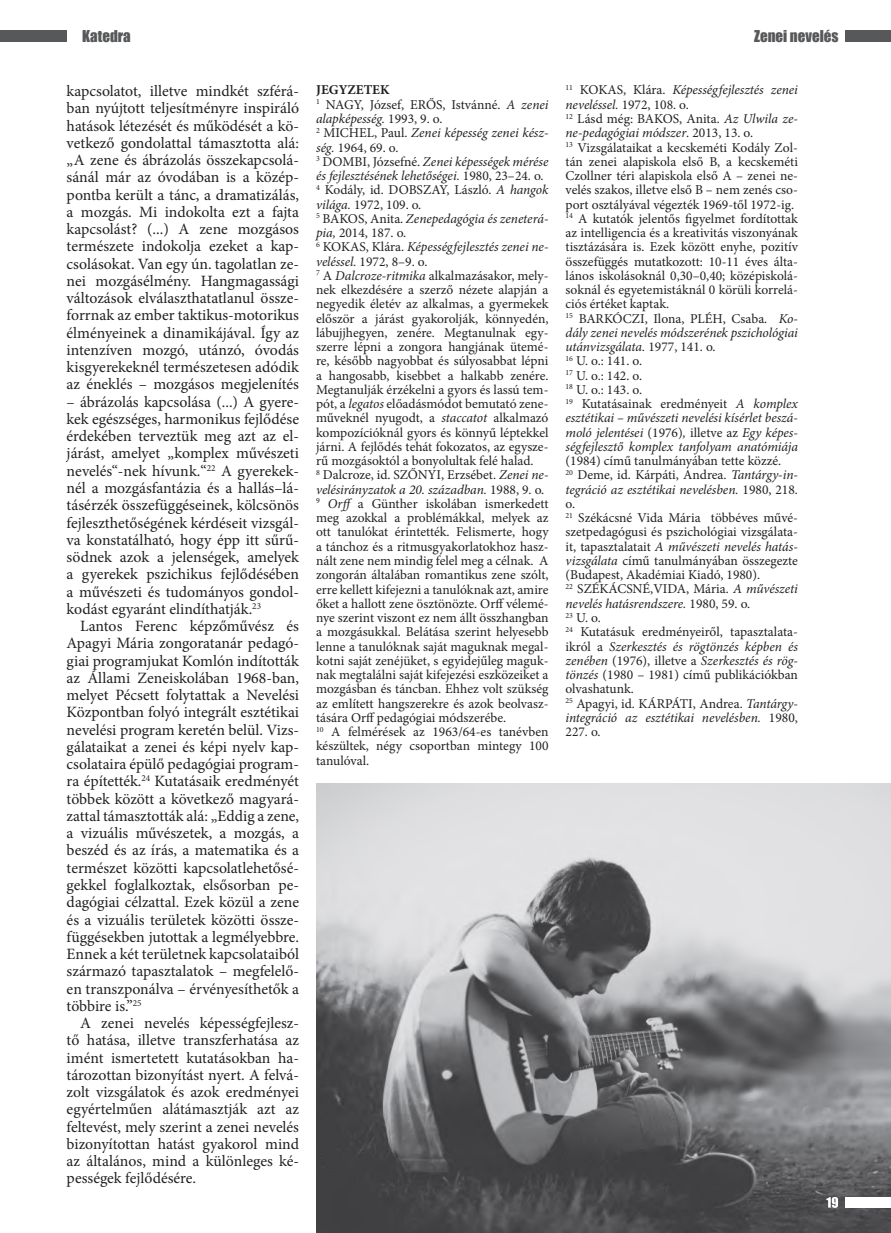
<style>
.page{position:relative;width:891px;height:1233px;background:#fff}
.page>*{position:absolute;margin:0;border:0;box-sizing:border-box;transform-origin:0 0}
.t1{font:15.75px/17.2px "Minion Pro";color:#231f20;text-align:justify}
.t2{font:15px "Impact";color:#57585a}
.t3{font:13.5px/14.2px "Minion Pro";color:#231f20}
.s1{font-weight:700}
.s2{font-style:italic}
</style>
<div class="page">
<img style="left:316px;top:783px;width:575px;height:449px">
<svg style="left:826px;top:1196px;width:12px;height:11px"></svg>
<div style="left:845px;top:30px;width:46px;height:12px;background:#57585a"></div>
<div style="left:845px;top:1197px;width:46px;height:10px;background:#fff"></div>
<div style="left:0;top:30px;width:67px;height:12px;background:#57585a"></div>
<p class="t2" style="left:82px;top:24px;width:50px">Katedra</p>
<p class="t2" style="left:754px;top:24px;width:86px">Zenei nevelés</p>
<p class="t1" style="left:67px;top:82px;width:234px">kapcsolatot, illetve mindkét szférá&shy;ban nyújtott teljesítményre inspiráló hatások létezését és működését a kö&shy;vetkező gondolattal támasztotta alá: „A zene és ábrázolás összekapcsolá&shy;sánál már az óvodában is a közép&shy;pontba került a tánc, a dramatizálás, a mozgás. Mi indokolta ezt a fajta kapcsolást? (...) A zene mozgásos természete indokolja ezeket a kap&shy;csolásokat. Van egy ún. tagolatlan ze&shy;nei mozgásélmény. Hangmagassági változások elválaszthatatlanul össze&shy;forrnak az ember taktikus-motorikus élményeinek a dinamikájával. Így az intenzíven mozgó, utánzó, óvodás kisgyerekeknél természetesen adódik az éneklés – mozgásos megjelenítés</p>
<p class="t1" style="left:67px;top:393px;width:234px">– ábrázolás kapcsolása (...) A gyere&shy;kek egészséges, harmonikus fejlődése érdekében terveztük meg azt az el&shy;járást, amelyet „komplex művészeti nevelés“-nek hívunk.“<sup>22</sup> A gyerekek&shy;nél a mozgásfantázia és a hallás–lá&shy;tásérzék összefüggéseinek, kölcsönös fejleszthetőségének kérdéseit vizsgál&shy;va konstatálható, hogy épp itt sűrű&shy;södnek azok a jelenségek, amelyek a gyerekek pszichikus fejlődésében a művészeti és tudományos gondol&shy;kodást egyaránt elindíthatják.<sup>23</sup></p>
<p class="t1" style="left:67px;top:617px;width:234px;text-indent:13px">Lantos Ferenc képzőművész és Apagyi Mária zongoratanár pedagó&shy;giai programjukat Komlón indították az Állami Zeneiskolában 1968-ban, melyet Pécsett folytattak a Nevelési Központban folyó integrált esztétikai nevelési program keretén belül. Vizs&shy;gálataikat a zenei és képi nyelv kap&shy;csolataira épülő pedagógiai program&shy;ra építették.<sup>24</sup> Kutatásaik eredményét többek között a következő magyará&shy;zattal támasztották alá: „Eddig a zene, a vizuális művészetek, a mozgás, a beszéd és az írás, a matematika és a természet közötti kapcsolatlehetősé&shy;gekkel foglalkoztak, elsősorban pe&shy;dagógiai célzattal. Ezek közül a zene és a vizuális területek közötti össze&shy;függésekben jutottak a legmélyebbre.<br>Ennek a két területnek kapcsolataiból származó tapasztalatok – megfelelő&shy;en transzponálva – érvényesíthetők a többire is.”<sup>25</sup></p>
<p class="t1" style="left:67px;top:1014px;width:234px;text-indent:13px">A zenei nevelés képességfejlesz&shy;tő hatása, illetve transzferhatása az imént ismertetett kutatásokban ha&shy;tározottan bizonyítást nyert. A felvá&shy;zolt vizsgálatok és azok eredményei egyértelműen alátámasztják azt az feltevést, mely szerint a zenei nevelés bizonyítottan hatást gyakorol mind az általános, mind a különleges ké&shy;pességek fejlődésére.</p>
<p class="t3" style="left:316px;top:83px;width:234px"><span class="s1">JEGYZETEK<br></span><sup>1</sup> NAGY, József, ERŐS, Istvánné. <span class="s2">A zenei alapképesség.</span> 1993, 9. o.<br><sup>2</sup> MICHEL, Paul. <span class="s2">Zenei képesség zenei kész&shy;ség.</span> 1964, 69. o.<br><sup>3</sup> DOMBI, Józsefné. <span class="s2">Zenei képességek mérése és fejlesztésének lehetőségei.</span> 1980, 23–24. o.<br><sup>4</sup> Kodály, id. DOBSZAY, László. <span class="s2">A hangok világa.</span> 1972, 109. o.<br><sup>5</sup> BAKOS, Anita. <span class="s2">Zenepedagógia és zeneterá&shy;pia,</span> 2014, 187. o.<br><sup>6</sup> KOKAS, Klára. <span class="s2">Képességfejlesztés zenei ne&shy;veléssel.</span> 1972, 8–9. o.<br><sup>7</sup> A <span class="s2">Dalcroze-ritmika</span> alkalmazásakor, mely&shy;nek elkezdésére a szerző nézete alapján a negyedik életév az alkalmas, a gyermekek először a járást gyakorolják, könnyedén, lábujjhegyen, zenére. Megtanulnak egy&shy;szerre lépni a zongora hangjának ütemé&shy;re, később nagyobbat és súlyosabbat lépni a hangosabb, kisebbet a halkabb zenére.<br>Megtanulják érzékelni a gyors és lassú tem&shy;pót, a <span class="s2">legatos</span> előadásmódot bemutató zene&shy;műveknél nyugodt, a <span class="s2">staccatot</span> alkalmazó kompozícióknál gyors és könnyű léptekkel járni. A fejlődés tehát fokozatos, az egysze&shy;rű mozgásoktól a bonyolultak felé halad.<br><sup>8</sup> Dalcroze, id. SZŐNYI, Erzsébet. <span class="s2">Zenei ne&shy;velésirányzatok a 20. században.</span> 1988, 9. o.<br><sup>9</sup> <span class="s2">Orff</span> a Günther iskolában ismerkedett meg azokkal a problémákkal, melyek az ott tanulókat érintették. Felismerte, hogy a tánchoz és a ritmusgyakorlatokhoz hasz&shy;nált zene nem mindig felel meg a célnak. A zongorán általában romantikus zene szólt, erre kellett kifejezni a tanulóknak azt, amire őket a hallott zene ösztönözte. Orff vélemé&shy;nye szerint viszont ez nem állt összhangban a mozgásukkal. Belátása szerint helyesebb lenne a tanulóknak saját maguknak megal&shy;kotni saját zenéjüket, s egyidejűleg maguk&shy;nak megtalálni saját kifejezési eszközeiket a mozgásban és táncban. Ehhez volt szükség az említett hangszerekre és azok beolvasz&shy;tására Orff pedagógiai módszerébe.<br><sup>10</sup> A felmérések az 1963/64-es tanévben készültek, négy csoportban mintegy 100 tanulóval.</p>
<p class="t3" style="left:566px;top:83px;width:234px"><sup>11</sup> KOKAS, Klára. <span class="s2">Képességfejlesztés zenei neveléssel.</span> 1972, 108. o.<br><sup>12</sup> Lásd még: BAKOS, Anita. <span class="s2">Az Ulwila ze&shy;ne-pedagógiai módszer</span>. 2013, 13. o.<br><sup>13</sup> Vizsgálataikat a kecskeméti Kodály Zol&shy;tán zenei alapiskola első B, a kecskeméti Czollner téri alapiskola első A – zenei ne&shy;velés szakos, illetve első B – nem zenés cso&shy;port osztályával végezték 1969-től 1972-ig.<br><sup>14</sup> A kutatók jelentős figyelmet fordítottak az intelligencia és a kreativitás viszonyának tisztázására is. Ezek között enyhe, pozitív összefüggés mutatkozott: 10-11 éves álta&shy;lános iskolásoknál 0,30–0,40; középiskolá&shy;soknál és egyetemistáknál 0 körüli korrelá&shy;ciós értéket kaptak.<br><sup>15</sup> BARKÓCZI, Ilona, PLÉH, Csaba. <span class="s2">Ko&shy;dály zenei nevelés módszerének pszichológiai utánvizsgálata.</span> 1977, 141. o.<br><sup>16</sup> U. o.: 141. o.<br><sup>17</sup> U. o.: 142. o.<br><sup>18</sup> U. o.: 143. o.<br><sup>19</sup> Kutatásainak eredményeit <span class="s2">A komplex esztétikai – művészeti nevelési kísérlet beszá&shy;moló jelentései</span> (1976)<span class="s2">,</span> illetve az <span class="s2">Egy képes&shy;ségfejlesztő komplex tanfolyam anatómiája</span></p>
<p class="t3" style="left:566px;top:454px;width:234px">(1984) című tanulmányában tette közzé.<br><sup>20</sup> Deme, id. Kárpáti, Andrea. <span class="s2">Tantárgy-in&shy;tegráció az esztétikai nevelésben.</span> 1980, 218. o.<br><sup>21</sup> Székácsné Vida Mária többéves művé&shy;szetpedagógusi és pszichológiai vizsgálata&shy;it, tapasztalatait <span class="s2">A művészeti nevelés hatás&shy;vizsgálata</span> című tanulmányában összegezte (Budapest, Akadémiai Kiadó, 1980).<br><sup>22</sup> SZÉKÁCSNÉ,VIDA, Mária. <span class="s2">A művészeti nevelés hatásrendszere.</span> 1980, 59. o.<br><sup>23</sup> U. o.<br><sup>24</sup> Kutatásuk eredményeiről, tapasztalata&shy;ikról a <span class="s2">Szerkesztés és rögtönzés képben és zenében</span> (1976), illetve a <span class="s2">Szerkesztés és rög&shy;tönzés</span> (1980 – 1981) című publikációkban olvashatunk.<br><sup>25</sup> Apagyi, id. KÁRPÁTI, Andrea. <span class="s2">Tantárgy&shy;integráció az esztétikai nevelésben.</span> 1980, 227. o.</p>
</div>
